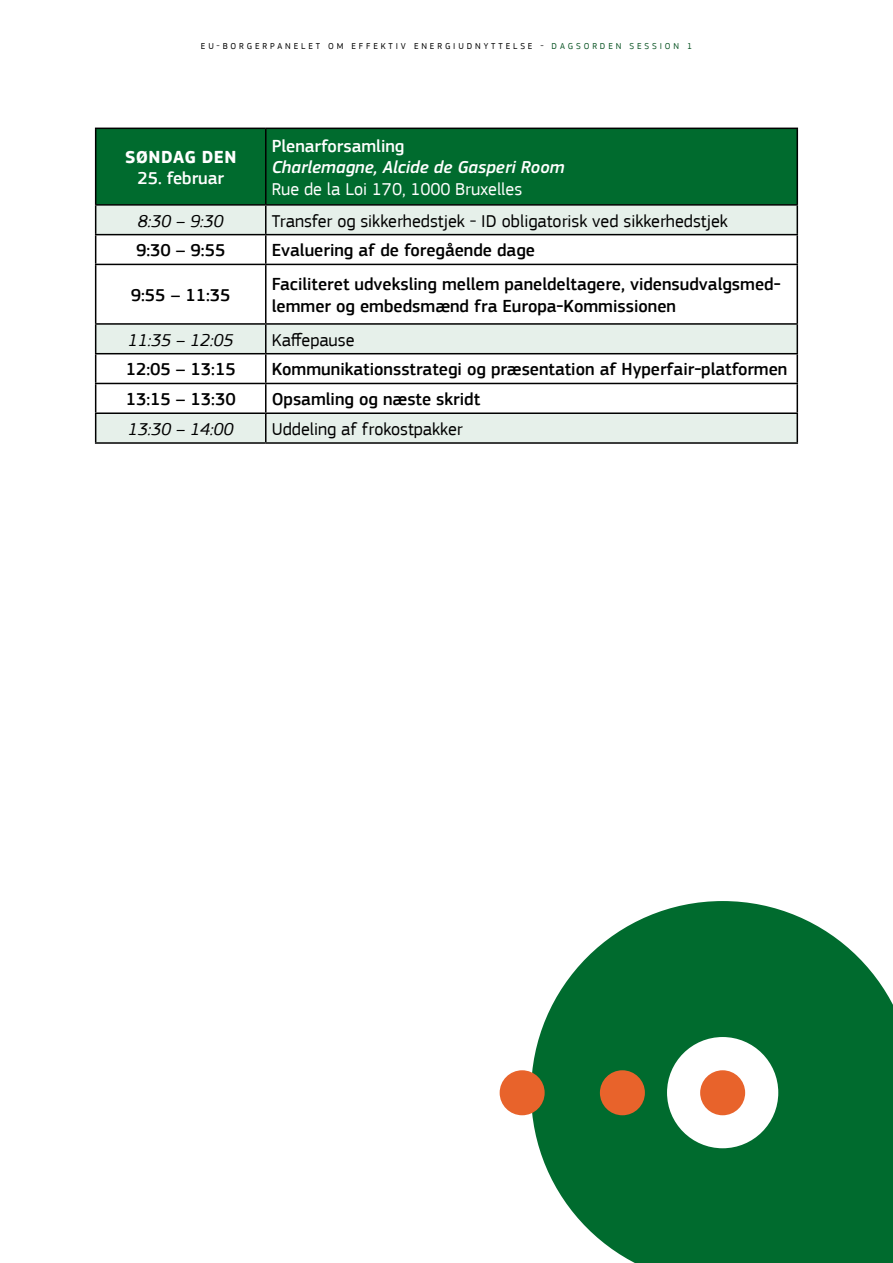
<style>
.page{position:relative;width:893px;height:1263px;background:#fff}
.page>*{position:absolute;margin:0;border:0;box-sizing:border-box;transform-origin:0 0}
.t1{font:500 18px/21.6px "EC Square Sans Pro";color:#000}
.t2{font:18px "EC Square Sans Pro";color:#000}
.t3{font:italic 500 18px "EC Square Sans Pro";color:#fff}
.t4{font:italic 18px "EC Square Sans Pro";color:#000}
.t5{font:18px "EC Square Sans Pro";color:#fff}
.t6{font:500 18px "EC Square Sans Pro";color:#fff}
.t7{font:700 18px "EC Square Sans Pro";letter-spacing:.02em;color:#fff}
.t8{font:9px "EC Square Sans Pro";letter-spacing:.32em;color:#000}
.s1{color:#0a5424}
</style>
<div class="page">
<svg style="left:531px;top:901px;width:362px;height:362px;fill:#006b2e"></svg>
<div style="left:500px;top:1070px;width:45px;height:45px;background:#e8632b;border-radius:50%"></div>
<div style="left:600px;top:1070px;width:45px;height:45px;background:#e8632b;border-radius:50%"></div>
<div style="left:96px;top:129px;width:700px;height:75px;background:#006b2e"></div>
<svg style="left:96px;top:206px;width:700px;height:236px"></svg>
<hr style="left:95px;top:128px;width:171px;height:1px;background:#000">
<hr style="left:95px;top:129px;width:1px;height:75px;background:#000">
<hr style="left:266px;top:128px;width:532px;height:1px;background:#000">
<hr style="left:265px;top:129px;width:1px;height:75px;background:#000">
<hr style="left:796px;top:129px;width:2px;height:75px;background:#000">
<hr style="left:95px;top:204px;width:171px;height:2px;background:#000">
<hr style="left:266px;top:204px;width:532px;height:2px;background:#000">
<hr style="left:796px;top:206px;width:2px;height:28px;background:#000">
<hr style="left:95px;top:234px;width:171px;height:1px;background:#000">
<svg style="left:95px;top:206px;width:1px;height:58px"></svg>
<hr style="left:266px;top:234px;width:532px;height:1px;background:#000">
<svg style="left:265px;top:206px;width:1px;height:58px"></svg>
<hr style="left:796px;top:235px;width:2px;height:29px;background:#000">
<hr style="left:95px;top:264px;width:171px;height:1px;background:#000">
<hr style="left:95px;top:265px;width:1px;height:58px;background:#000">
<hr style="left:266px;top:264px;width:532px;height:1px;background:#000">
<hr style="left:265px;top:265px;width:1px;height:58px;background:#000">
<hr style="left:796px;top:265px;width:2px;height:58px;background:#000">
<hr style="left:95px;top:323px;width:171px;height:2px;background:#000">
<hr style="left:266px;top:323px;width:532px;height:2px;background:#000">
<hr style="left:796px;top:325px;width:2px;height:28px;background:#000">
<hr style="left:95px;top:353px;width:171px;height:1px;background:#000">
<hr style="left:266px;top:353px;width:532px;height:1px;background:#000">
<hr style="left:796px;top:354px;width:2px;height:29px;background:#000">
<hr style="left:95px;top:383px;width:171px;height:1px;background:#000">
<hr style="left:266px;top:383px;width:532px;height:1px;background:#000">
<hr style="left:796px;top:384px;width:2px;height:28px;background:#000">
<hr style="left:95px;top:412px;width:171px;height:2px;background:#000">
<svg style="left:95px;top:325px;width:1px;height:117px"></svg>
<hr style="left:266px;top:412px;width:532px;height:2px;background:#000">
<svg style="left:265px;top:325px;width:1px;height:117px"></svg>
<hr style="left:796px;top:414px;width:2px;height:28px;background:#000">
<hr style="left:95px;top:442px;width:171px;height:2px;background:#000">
<hr style="left:266px;top:442px;width:532px;height:2px;background:#000">
<p class="t8" style="left:201px;top:41px;width:493px">EU-BORGERPANELET OM EFFEKTIV ENERGIUDNYTTELSE - <span class="s1">DAGSORDEN SESSION 1</span></p>
<p class="t7" style="left:125px;top:146px;width:113px">SØNDAG DEN</p>
<p class="t6" style="left:137px;top:168px;width:88px">25. februar</p>
<p class="t6" style="left:272px;top:135px;width:134px">Plenarforsamling</p>
<p class="t3" style="left:272px;top:157px;width:294px">Charlemagne, Alcide de Gasperi Room</p>
<p class="t5" style="left:272px;top:178px;width:252px">Rue de la Loi 170, 1000 Bruxelles</p>
<p class="t4" style="left:138px;top:210px;width:87px">8:30 – 9:30</p>
<p class="t2" style="left:272px;top:210px;width:458px">Transfer og sikkerhedstjek - ID obligatorisk ved sikkerhedstjek</p>
<p class="t1" style="left:136px;top:240px;width:91px">9:30 – 9:55</p>
<p class="t1" style="left:272px;top:240px;width:265px">Evaluering af de foregående dage</p>
<p class="t1" style="left:131px;top:285px;width:101px">9:55 – 11:35</p>
<p class="t1" style="left:272px;top:274px;width:510px">Faciliteret udveksling mellem paneldeltagere, vidensudvalgsmed&shy;lemmer og embedsmænd fra Europa-Kommissionen</p>
<p class="t4" style="left:128px;top:329px;width:107px">11:35 – 12:05</p>
<p class="t2" style="left:272px;top:329px;width:84px">Kaffepause</p>
<p class="t1" style="left:126px;top:359px;width:112px">12:05 – 13:15</p>
<p class="t1" style="left:272px;top:359px;width:517px">Kommunikationsstrategi og præsentation af Hyperfair-platformen</p>
<p class="t1" style="left:126px;top:389px;width:112px">13:15 – 13:30</p>
<p class="t1" style="left:272px;top:389px;width:210px">Opsamling og næste skridt</p>
<p class="t4" style="left:128px;top:418px;width:107px">13:30 – 14:00</p>
<p class="t2" style="left:272px;top:418px;width:192px">Uddeling af frokostpakker</p>
</div>
